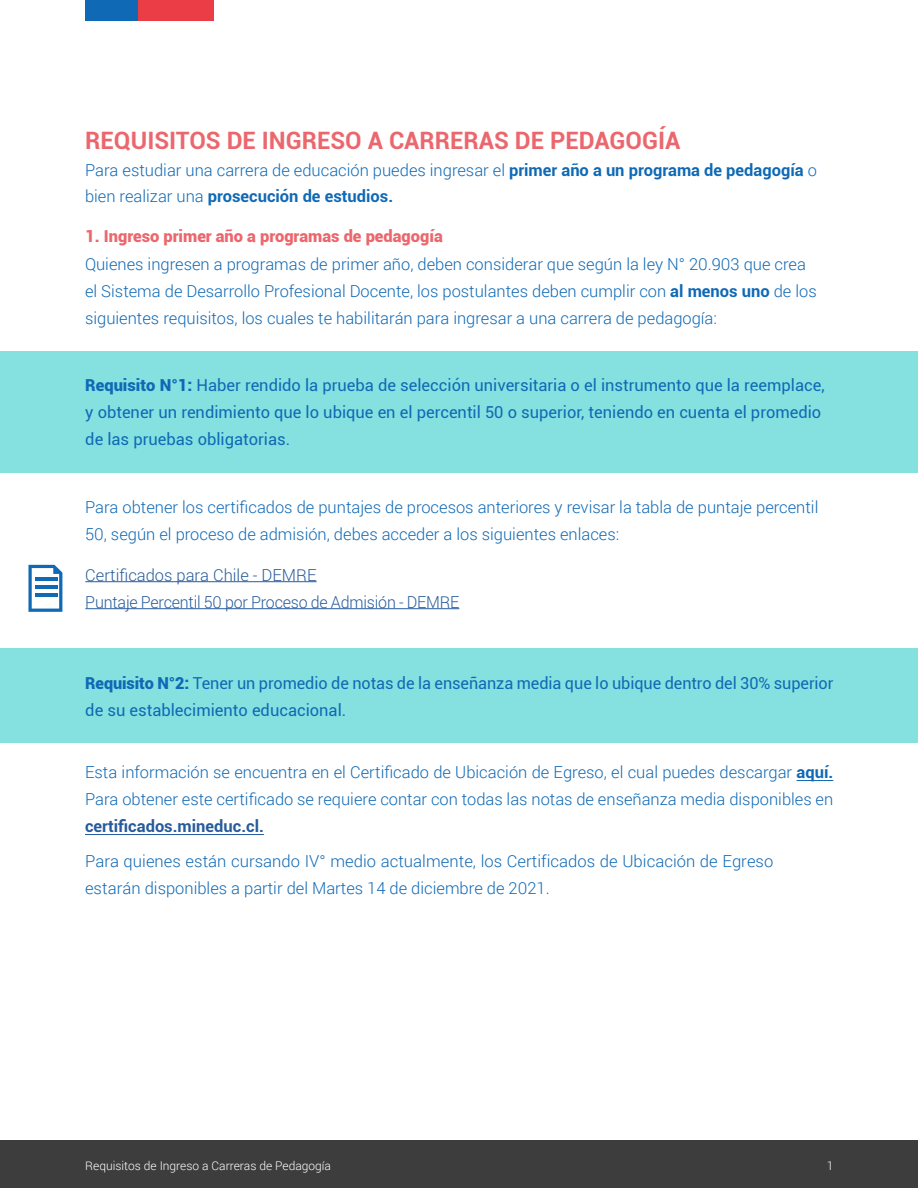
<style>
.page{position:relative;width:918px;height:1188px;background:#fff}
.page>*{position:absolute;margin:0;border:0;box-sizing:border-box;transform-origin:0 0}
.t1{font:700 24px "Roboto";color:#eb676d}
.t2{font:300 16.5px/27px "Roboto";color:#0f69b5}
.t3{font:16.5px/27px "Roboto";color:#0f69b5}
.t4{font:300 16.5px/27px "Roboto";letter-spacing:-.01em;color:#275b9b}
.t5{font:900 16.5px "Roboto";color:#eb676d}
.t6{font:700 16.5px "Roboto";color:#275b9b}
.t7{font:300 12px "Roboto";color:#fff}
.s1{font-weight:700}
.s2{font-weight:900}
</style>
<div class="page">
<div style="left:0;top:1140px;width:918px;height:48px;background:#3d3d3d"></div>
<div style="left:85px;top:0;width:53px;height:21px;background:#0f69b5"></div>
<div style="left:138px;top:0;width:76px;height:21px;background:#eb3d45"></div>
<div style="left:0;top:351px;width:918px;height:121px;background:#85e0e0"></div>
<div style="left:0;top:648px;width:918px;height:94px;background:#85e0e0"></div>
<hr style="left:85px;top:581px;width:232px;height:1px;background:#275b9b">
<hr style="left:85px;top:608px;width:374px;height:1px;background:#275b9b">
<svg style="left:28px;top:565px;width:34px;height:47px"></svg>
<hr style="left:35px;top:577px;width:22px;height:4px;background:#0f69b5">
<hr style="left:35px;top:586px;width:22px;height:3px;background:#0f69b5">
<hr style="left:35px;top:594px;width:22px;height:3px;background:#0f69b5">
<hr style="left:85px;top:834px;width:179px;height:1px;background:#275b9b">
<hr style="left:797px;top:780px;width:36px;height:1px;background:#0f69b5">
<h1 class="t1" style="left:85px;top:123px;width:597px">REQUISITOS DE INGRESO A CARRERAS DE PEDAGOGÍA</h1>
<p class="t2" style="left:85px;top:156px;width:733px">Para estudiar una carrera de educación puedes ingresar el <span class="s1">primer año a un programa de pedagogía</span> o bien realizar una <span class="s1">prosecución de estudios.</span></p>
<p class="t5" style="left:85px;top:224px;width:359px">1. Ingreso primer año a programas de pedagogía</p>
<p class="t2" style="left:85px;top:250px;width:733px">Quienes ingresen a programas de primer año, deben considerar que según la ley N° 20.903 que crea el Sistema de Desarrollo Profesional Docente, los postulantes deben cumplir con <span class="s1">al menos uno</span> de los siguientes requisitos, los cuales te habilitarán para ingresar a una carrera de pedagogía:</p>
<p class="t3" style="left:85px;top:372px;width:741px"><span class="s2">Requisito N°1:</span> Haber rendido la prueba de selección universitaria o el instrumento que la reemplace, y obtener un rendimiento que lo ubique en el percentil 50 o superior, teniendo en cuenta el promedio de las pruebas obligatorias.</p>
<p class="t2" style="left:85px;top:493px;width:735px">Para obtener los certificados de puntajes de procesos anteriores y revisar la tabla de puntaje percentil<br>50, según el proceso de admisión, debes acceder a los siguientes enlaces:</p>
<p class="t4" style="left:85px;top:561px;width:376px">Certificados para Chile - DEMRE<br>Puntaje Percentil 50 por Proceso de Admisión - DEMRE</p>
<p class="t3" style="left:85px;top:669px;width:750px"><span class="s2">Requisito N°2:</span> Tener un promedio de notas de la enseñanza media que lo ubique dentro del 30% superior de su establecimiento educacional.</p>
<p class="t2" style="left:85px;top:758px;width:750px">Esta información se encuentra en el Certificado de Ubicación de Egreso, el cual puedes descargar <span class="s1">aquí.<br></span>Para obtener este certificado se requiere contar con todas las notas de enseñanza media disponibles en</p>
<p class="t6" style="left:85px;top:814px;width:180px">certificados.mineduc.cl.</p>
<p class="t2" style="left:85px;top:847px;width:690px">Para quienes están cursando IV° medio actualmente, los Certificados de Ubicación de Egreso estarán disponibles a partir del Martes 14 de diciembre de 2021.</p>
<p class="t7" style="left:85px;top:1158px;width:247px">Requisitos de Ingreso a Carreras de Pedagogía</p>
<p class="t7" style="left:827px;top:1158px;width:8px">1</p>
</div>
